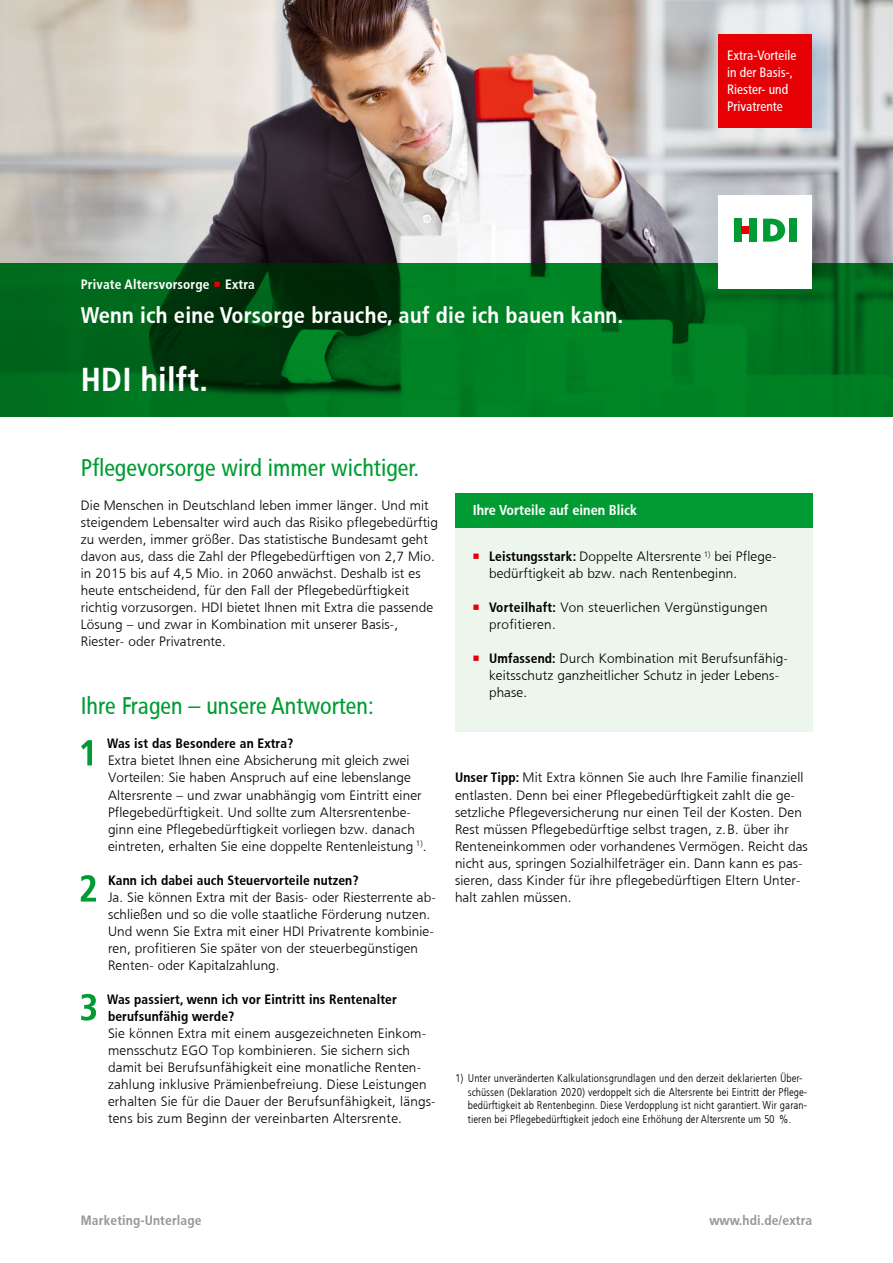
<style>
.page{position:relative;width:893px;height:1263px;background:#fff}
.page>*{position:absolute;margin:0;border:0;box-sizing:border-box;transform-origin:0 0}
.t1{font:33px "HDI Gerling Sans Cond Bold";letter-spacing:.01em;color:#fff}
.t2{font:24px "HDI Gerling Sans Cond Regular";color:#009c33}
.t3{font:22.5px "HDI Gerling Sans Cond Bold";letter-spacing:.01em;color:#fff}
.t4{font:14.25px "HDI Gerling Sans Cond Bold";color:#fff}
.t5{font:13.5px/17px "HDI Gerling Sans Light";letter-spacing:.01em;color:#000}
.t6{font:13.5px/17px "HDI Gerling Sans Cond Bold";letter-spacing:.01em;color:#000}
.t7{font:13.5px/17px "HDI Gerling Sans Cond Regular";color:#fff}
.t8{font:13.5px "HDI Gerling Sans Cond Bold";letter-spacing:.01em;color:#98989c}
.t9{font:13.5px "HDI Gerling Sans Cond Bold";letter-spacing:.01em;color:#fff}
.t10{font:11.25px/13.5px "HDI Gerling Sans Cond Light";letter-spacing:.01em;color:#000}
.s1{color:#e60005}
.s2{font-family:"HDI Gerling Sans Cond Bold";color:#e60005}
.s3{font-family:"HDI Gerling Sans Cond Bold"}
</style>
<div class="page">
<img style="left:0;top:0;width:893px;height:264px">
<svg style="left:0;top:264px;width:893px;height:153px;background:#00681b"></svg>
<div style="left:719px;top:196px;width:93px;height:93px;background:#fff"></div>
<svg style="left:763px;top:219px;width:22px;height:23px"></svg>
<div style="left:789px;top:219px;width:8px;height:23px;background:#009c33"></div>
<div style="left:749px;top:219px;width:8px;height:23px;background:#009c33"></div>
<div style="left:734px;top:219px;width:8px;height:23px;background:#009c33"></div>
<div style="left:742px;top:226px;width:7px;height:8px;background:#e60005"></div>
<div style="left:455px;top:527px;width:357px;height:204px;background:#edf6ec"></div>
<div style="left:455px;top:493px;width:357px;height:34px;background:#009c33"></div>
<svg style="left:81px;top:740px;width:11px;height:25px"></svg>
<svg style="left:81px;top:875px;width:15px;height:26px"></svg>
<svg style="left:81px;top:994px;width:15px;height:27px"></svg>
<div style="left:719px;top:34px;width:93px;height:94px;background:#e60005"></div>
<p class="t9" style="left:81px;top:277px;width:176px">Private Altersvorsorge <span class="s1">•</span> Extra</p>
<h3 class="t3" style="left:81px;top:302px;width:544px">Wenn ich eine Vorsorge brauche, auf die ich bauen kann.</h3>
<h1 class="t1" style="left:81px;top:361px;width:129px">HDI hilft.</h1>
<p class="t7" style="left:727px;top:47px;width:71px">Extra-Vorteile in der Basis-,<br>Riester- und<br>Privatrente</p>
<h2 class="t2" style="left:81px;top:454px;width:340px">Pflegevorsorge wird immer wichtiger.</h2>
<p class="t5" style="left:81px;top:497px;width:359px">Die Menschen in Deutschland leben immer länger. Und mit steigendem Lebensalter wird auch das Risiko pflegebedürftig zu werden, immer größer. Das statistische Bundesamt geht davon aus, dass die Zahl der Pflegebedürftigen von 2,7 Mio. in 2015 bis auf 4,5 Mio. in 2060 anwächst. Deshalb ist es heute entscheidend, für den Fall der Pflegebedürftigkeit richtig vorzusorgen. HDI bietet Ihnen mit Extra die passende Lösung – und zwar in Kombination mit unserer Basis-, Riester- oder Privatrente.</p>
<h2 class="t2" style="left:81px;top:692px;width:295px">Ihre Fragen – unsere Antworten:</h2>
<p class="t6" style="left:107px;top:735px;width:188px">Was ist das Besondere an Extra?</p>
<p class="t5" style="left:108px;top:752px;width:320px">Extra bietet Ihnen eine Absicherung mit gleich zwei Vorteilen: Sie haben Anspruch auf eine lebenslange Altersrente – und zwar unabhängig vom Eintritt einer Pflegebedürftigkeit. Und sollte zum Altersrentenbe-- ginn eine Pflegebedürftigkeit vorliegen bzw. danach eintreten, erhalten Sie eine doppelte Rentenleistung <sup>1)</sup>.</p>
<p class="t6" style="left:108px;top:872px;width:252px">Kann ich dabei auch Steuervorteile nutzen?</p>
<p class="t5" style="left:108px;top:888px;width:329px">Ja. Sie können Extra mit der Basis- oder Riesterrente ab&shy;schließen und so die volle staatliche Förderung nutzen.<br>Und wenn Sie Extra mit einer HDI Privatrente kombinie&shy;ren, profitieren Sie später von der steuerbegünstigen Renten- oder Kapitalzahlung.</p>
<p class="t6" style="left:107px;top:991px;width:291px">Was passiert, wenn ich vor Eintritt ins Rentenalter berufsunfähig werde?</p>
<p class="t5" style="left:108px;top:1025px;width:329px">Sie können Extra mit einem ausgezeichneten Einkom&shy;mensschutz EGO Top kombinieren. Sie sichern sich damit bei Berufsunfähigkeit eine monatliche Renten&shy;zahlung inklusive Prämienbefreiung. Diese Leistungen erhalten Sie für die Dauer der Berufsunfähigkeit, längs&shy;tens bis zum Beginn der vereinbarten Altersrente.</p>
<p class="t4" style="left:473px;top:502px;width:166px">Ihre Vorteile auf einen Blick</p>
<p class="t5" style="left:489px;top:548px;width:289px;text-indent:-17px"><span class="s2">•</span> <span class="s3">Leistungsstark:</span> Doppelte Altersrente <sup>1)</sup> bei Pflege&shy;bedürftigkeit ab bzw. nach Rentenbeginn.</p>
<p class="t5" style="left:489px;top:599px;width:280px;text-indent:-17px"><span class="s1">•</span> <span class="s3">Vorteilhaft:</span> Von steuerlichen Vergünstigungen profitieren.</p>
<p class="t5" style="left:489px;top:650px;width:300px;text-indent:-17px"><span class="s1">•</span> <span class="s3">Umfassend:</span> Durch Kombination mit Berufsunfähig&shy;keitsschutz ganzheitlicher Schutz in jeder Lebens&shy;phase.</p>
<p class="t5" style="left:455px;top:769px;width:354px"><span class="s3">Unser Tipp:</span> Mit Extra können Sie auch Ihre Familie finanziell entlasten. Denn bei einer Pflegebedürftigkeit zahlt die ge&shy;setzliche Pflegeversicherung nur einen Teil der Kosten. Den Rest müssen Pflegebedürftige selbst tragen, z.B. über ihr Renteneinkommen oder vorhandenes Vermögen. Reicht das nicht aus, springen Sozialhilfeträger ein. Dann kann es pas&shy;sieren, dass Kinder für ihre pflegebedürftigen Eltern Unter&shy;halt zahlen müssen.</p>
<p class="t10" style="left:468px;top:1072px;width:341px;text-indent:-13px">1) Unter unveränderten Kalkulationsgrundlagen und den derzeit deklarierten Über&shy;schüssen (Deklaration 2020) verdoppelt sich die Altersrente bei Eintritt der Pflege&shy;bedürftigkeit ab Rentenbeginn. Diese Verdopplung ist nicht garantiert. Wir garan&shy;tieren bei Pflegebedürftigkeit jedoch eine Erhöhung der Altersrente um 50 %.</p>
<p class="t8" style="left:81px;top:1212px;width:122px">Marketing-Unterlage</p>
<p class="t8" style="left:709px;top:1212px;width:104px">www.hdi.de/extra</p>
</div>
